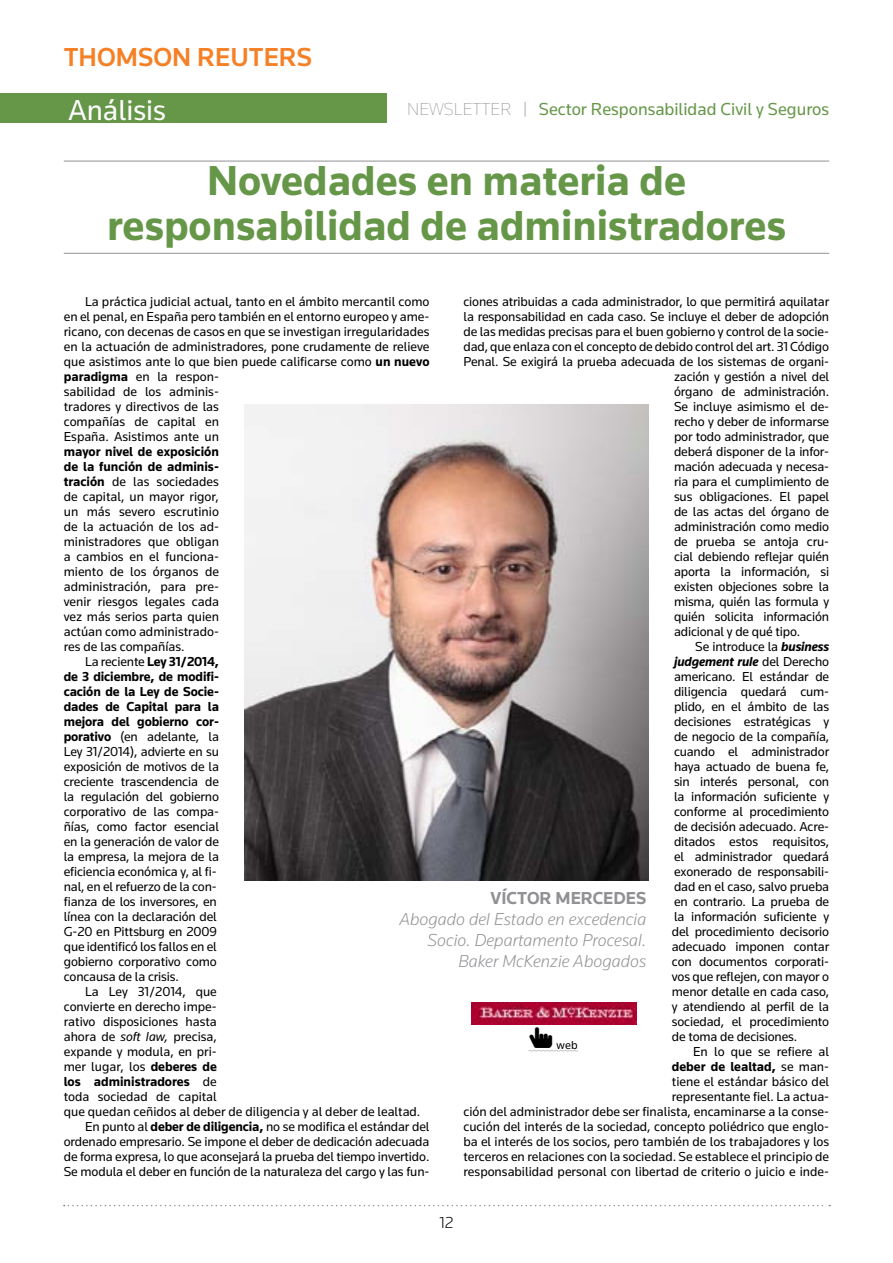
<style>
.page{position:relative;width:893px;height:1263px;background:#fff}
.page>*{position:absolute;margin:0;border:0;box-sizing:border-box;transform-origin:0 0}
.t1{font:700 43.5px/45px "Knowledge";color:#669749;text-align:center}
.t2{font:30px "Knowledge";color:#fff}
.t3{font:500 27px "Knowledge";color:#f58025}
.t4{font:italic 300 18px/21px "Knowledge";color:#919195;text-align:right}
.t5{font:18px "Knowledge";color:#669749}
.t6{font:700 18px "Knowledge";color:#919195}
.t7{font:300 16.5px "Knowledge";color:#000}
.t8{font:13.5px/15px "Knowledge";letter-spacing:-.01em;color:#000}
.t9{font:700 13.5px "Knowledge";color:#000}
.t10{font:italic 700 13.5px "Knowledge";letter-spacing:-.01em;color:#000}
.t11{font:12px "Knowledge";color:#000}
.s1{font-weight:200;color:#919195}
.s2{font-weight:300;font-size:15px;color:#919195}
.s3{font-weight:700;font-style:italic}
.s4{font-weight:400;font-style:normal}
.s5{font-weight:400}
.s6{font-weight:700}
.s7{font-style:italic}
</style>
<div class="page">
<svg style="left:64px;top:1205px;width:766px;height:1px"></svg>
<div style="left:0;top:94px;width:387px;height:29px;background:#669749"></div>
<hr style="left:64px;top:161px;width:765px;height:1px;background:#919195">
<hr style="left:64px;top:253px;width:765px;height:1px;background:#919195">
<img style="left:244px;top:405px;width:404px;height:476px">
<img style="left:471px;top:1002px;width:165px;height:22px">
<svg style="left:528px;top:1050px;width:50px;height:2px"></svg>
<h3 class="t3" style="left:64px;top:40px;width:250px">THOMSON REUTERS</h3>
<h2 class="t2" style="left:68px;top:92px;width:99px">Análisis</h2>
<h3 class="t5" style="left:407px;top:98px;width:423px"><span class="s1">NEWSLETTER</span> <span class="s2">|</span> Sector Responsabilidad Civil y Seguros</h3>
<h1 class="t1" style="left:107px;top:158px;width:680px">Novedades en materia de responsabilidad de administradores</h1>
<p class="t8" style="left:463px;top:294px;width:367px">ciones atribuidas a cada administrador, lo que permitirá aquilatar</p>
<p class="t8" style="left:463px;top:309px;width:367px">la responsabilidad en cada caso. Se incluye el deber de adopción</p>
<p class="t8" style="left:463px;top:324px;width:367px">de las medidas precisas para el buen gobierno y control de la socie-</p>
<p class="t8" style="left:463px;top:339px;width:367px">dad, que enlaza con el concepto de debido control del art. 31 Código</p>
<p class="t8" style="left:463px;top:354px;width:367px">Penal. Se exigirá la prueba adecuada de los sistemas de organi-</p>
<p class="t8" style="left:674px;top:369px;width:157px">zación y gestión a nivel del</p>
<p class="t8" style="left:674px;top:384px;width:157px">órgano de administración.</p>
<p class="t8" style="left:674px;top:399px;width:157px">Se incluye asimismo el de-</p>
<p class="t8" style="left:674px;top:414px;width:157px">recho y deber de informarse</p>
<p class="t8" style="left:674px;top:429px;width:157px">por todo administrador, que</p>
<p class="t8" style="left:674px;top:444px;width:157px">deberá disponer de la infor-</p>
<p class="t8" style="left:674px;top:459px;width:157px">mación adecuada y necesa-</p>
<p class="t8" style="left:674px;top:474px;width:157px">ria para el cumplimiento de</p>
<p class="t8" style="left:674px;top:489px;width:157px">sus obligaciones. El papel</p>
<p class="t8" style="left:674px;top:504px;width:157px">de las actas del órgano de</p>
<p class="t8" style="left:674px;top:519px;width:157px">administración como medio</p>
<p class="t8" style="left:674px;top:534px;width:157px">de prueba se antoja cru-</p>
<p class="t8" style="left:674px;top:549px;width:157px">cial debiendo reflejar quién</p>
<p class="t8" style="left:674px;top:564px;width:157px">aporta la información, si</p>
<p class="t8" style="left:674px;top:579px;width:157px">existen objeciones sobre la</p>
<p class="t8" style="left:674px;top:594px;width:157px">misma, quién las formula y</p>
<p class="t8" style="left:674px;top:609px;width:157px">quién solicita información</p>
<p class="t8" style="left:674px;top:624px;width:128px">adicional y de qué tipo.</p>
<p class="t8" style="left:695px;top:639px;width:135px">Se introduce la <span class="s3">business</span></p>
<p class="t10" style="left:674px;top:653px;width:157px">judgement rule <span class="s4">del Derecho</span></p>
<p class="t8" style="left:674px;top:669px;width:157px">americano. El estándar de</p>
<p class="t8" style="left:674px;top:684px;width:157px">diligencia quedará cum-</p>
<p class="t8" style="left:674px;top:699px;width:157px">plido, en el ámbito de las</p>
<p class="t8" style="left:674px;top:714px;width:157px">decisiones estratégicas y</p>
<p class="t8" style="left:674px;top:729px;width:157px">de negocio de la compañía,</p>
<p class="t8" style="left:674px;top:744px;width:157px">cuando el administrador</p>
<p class="t8" style="left:674px;top:759px;width:157px">haya actuado de buena fe,</p>
<p class="t8" style="left:674px;top:774px;width:157px">sin interés personal, con</p>
<p class="t8" style="left:674px;top:789px;width:157px">la información suficiente y</p>
<p class="t8" style="left:674px;top:804px;width:157px">conforme al procedimiento</p>
<p class="t8" style="left:674px;top:819px;width:157px">de decisión adecuado. Acre-</p>
<p class="t8" style="left:674px;top:834px;width:157px">ditados estos requisitos,</p>
<p class="t8" style="left:674px;top:849px;width:157px">el administrador quedará</p>
<p class="t8" style="left:674px;top:864px;width:157px">exonerado de responsabili-</p>
<p class="t8" style="left:674px;top:879px;width:157px">dad en el caso, salvo prueba</p>
<p class="t8" style="left:674px;top:894px;width:157px">en contrario. La prueba de</p>
<p class="t8" style="left:674px;top:909px;width:157px">la información suficiente y</p>
<p class="t8" style="left:672px;top:924px;width:159px">del procedimiento decisorio</p>
<p class="t8" style="left:672px;top:939px;width:159px">adecuado imponen contar</p>
<p class="t8" style="left:672px;top:954px;width:159px">con documentos corporati-</p>
<p class="t8" style="left:672px;top:969px;width:159px">vos que reflejen, con mayor o</p>
<p class="t8" style="left:672px;top:984px;width:159px">menor detalle en cada caso,</p>
<p class="t8" style="left:672px;top:999px;width:159px">y atendiendo al perfil de la</p>
<p class="t8" style="left:672px;top:1014px;width:159px">sociedad, el procedimiento</p>
<p class="t8" style="left:672px;top:1029px;width:127px">de toma de decisiones.</p>
<p class="t8" style="left:693px;top:1044px;width:138px">En lo que se refiere al</p>
<p class="t9" style="left:672px;top:1058px;width:159px">deber de lealtad, <span class="s5">se man-</span></p>
<p class="t8" style="left:672px;top:1074px;width:159px">tiene el estándar básico del</p>
<p class="t8" style="left:672px;top:1089px;width:159px">representante fiel. La actua-</p>
<p class="t8" style="left:463px;top:1104px;width:367px">ción del administrador debe ser finalista, encaminarse a la conse-</p>
<p class="t8" style="left:463px;top:1119px;width:367px">cución del interés de la sociedad, concepto poliédrico que englo-</p>
<p class="t8" style="left:463px;top:1134px;width:367px">ba el interés de los socios, pero también de los trabajadores y los</p>
<p class="t8" style="left:463px;top:1149px;width:367px">terceros en relaciones con la sociedad. Se establece el principio de</p>
<p class="t8" style="left:463px;top:1164px;width:367px">responsabilidad personal con libertad de criterio o juicio e inde-</p>
<p class="t8" style="left:64px;top:294px;width:367px;text-indent:21px">La práctica judicial actual, tanto en el ámbito mercantil como en el penal, en España pero también en el entorno europeo y ame&shy;ricano, con decenas de casos en que se investigan irregularidades en la actuación de administradores, pone crudamente de relieve que asistimos ante lo que bien puede calificarse como <span class="s6">un nuevo paradigma</span> en la respon-<br>sabilidad de los adminis-<br>tradores y directivos de las<br>compañías de capital en<br>España. Asistimos ante un</p>
<p class="t8" style="left:64px;top:444px;width:157px;text-align:justify"><span class="s6">mayor nivel de exposición de la función de adminis&shy;tración</span> de las sociedades de capital, un mayor rigor, un más severo escrutinio de la actuación de los ad&shy;ministradores que obligan a cambios en el funciona&shy;miento de los órganos de administración, para pre&shy;venir riesgos legales cada vez más serios parta quien actúan como administrado&shy;res de las compañías.</p>
<p class="t8" style="left:64px;top:654px;width:157px;text-indent:21px">La reciente <span class="s6">Ley 31/2014, de 3 diciembre, de modifi&shy;cación de la Ley de Socie&shy;dades de Capital para la mejora del gobierno cor&shy;porativo</span> (en adelante, la<br>Ley 31/2014), advierte en su exposición de motivos de la creciente trascendencia de la regulación del gobierno corporativo de las compa&shy;ñías, como factor esencial en la generación de valor de la empresa, la mejora de la eficiencia económica y, al fi&shy;nal, en el refuerzo de la con&shy;fianza de los inversores, en línea con la declaración del<br>G-20 en Pittsburg en 2009 que identificó los fallos en el gobierno corporativo como concausa de la crisis.</p>
<p class="t8" style="left:85px;top:984px;width:133px">La Ley 31/2014, que</p>
<p class="t8" style="left:64px;top:999px;width:155px">convierte en derecho impe-</p>
<p class="t8" style="left:64px;top:1014px;width:155px">rativo disposiciones hasta</p>
<p class="t8" style="left:64px;top:1029px;width:155px">ahora de <span class="s7">soft law,</span> precisa,</p>
<p class="t8" style="left:64px;top:1044px;width:155px">expande y modula, en pri-</p>
<p class="t8" style="left:64px;top:1059px;width:155px">mer lugar, los <span class="s6">deberes de</span></p>
<p class="t9" style="left:64px;top:1073px;width:155px">los administradores <span class="s5">de</span></p>
<p class="t8" style="left:64px;top:1089px;width:155px">toda sociedad de capital</p>
<p class="t8" style="left:64px;top:1104px;width:358px">que quedan ceñidos al deber de diligencia y al deber de lealtad.</p>
<p class="t8" style="left:85px;top:1119px;width:346px">En punto al <span class="s6">deber de diligencia,</span> no se modifica el estándar del</p>
<p class="t8" style="left:64px;top:1134px;width:367px">ordenado empresario. Se impone el deber de dedicación adecuada</p>
<p class="t8" style="left:64px;top:1149px;width:367px">de forma expresa, lo que aconsejará la prueba del tiempo invertido.</p>
<p class="t8" style="left:64px;top:1164px;width:367px">Se modula el deber en función de la naturaleza del cargo y las fun-</p>
<h3 class="t6" style="left:490px;top:887px;width:92px">Víctor Mercedes</h3>
<h3 class="t4" style="left:399px;top:908px;width:248px">Abogado del Estado en excedencia<br>Socio. Departamento Procesal.<br>Baker McKenzie Abogados</h3>
<p class="t11" style="left:529px;top:1037px;width:51px"><sup>z</sup> web</p>
<p class="t7" style="left:439px;top:1212px;width:16px">12</p>
</div>
